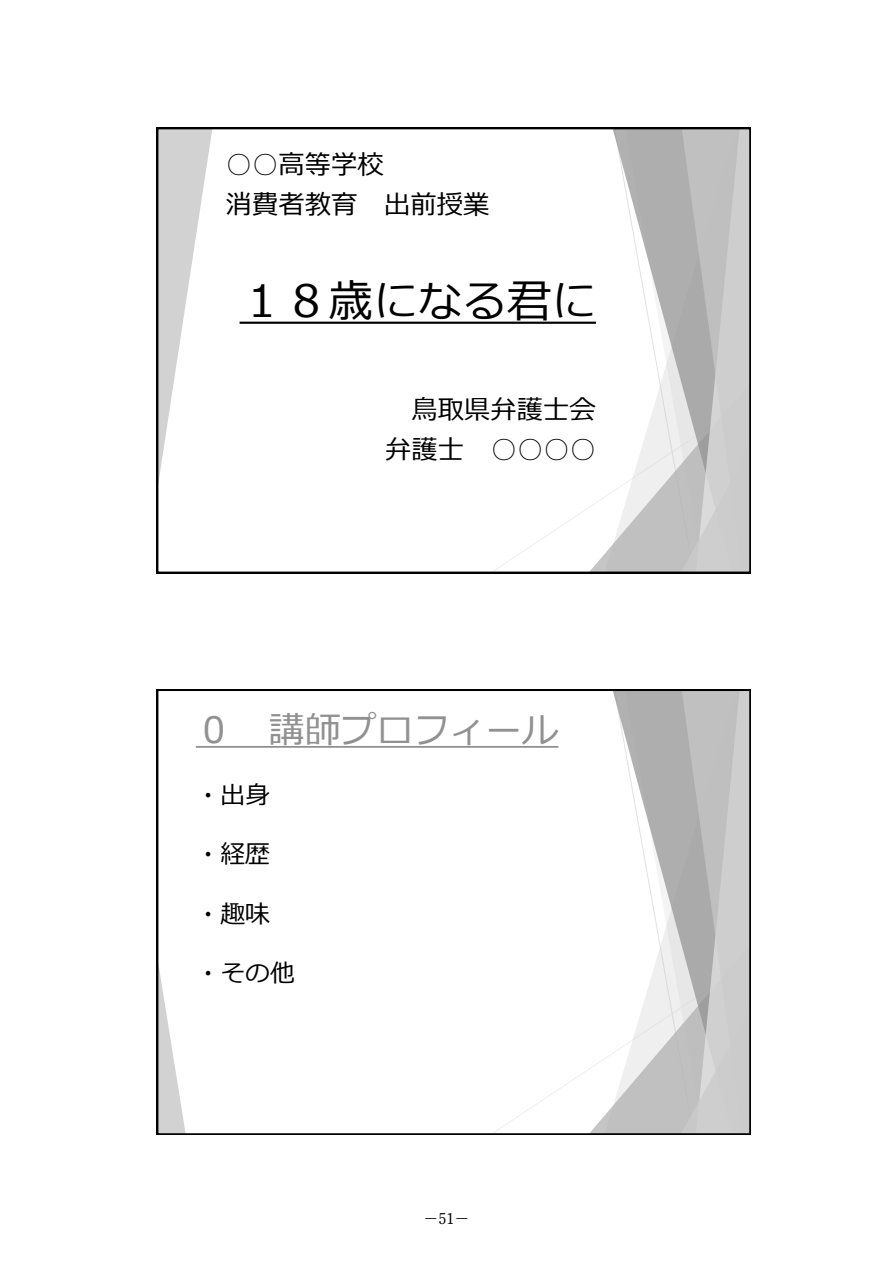
<style>
.page{position:relative;width:893px;height:1263px;background:#fff}
.page>*{position:absolute;margin:0;border:0;box-sizing:border-box;transform-origin:0 0}
.t1{font:44.55px "Meiryo";color:#000}
.t2{font:36.3px "Meiryo";color:#919192}
.t3{font:26.4px/40px "Meiryo";color:#000;text-align:right}
.t4{font:24.75px "Meiryo";color:#000}
.t5{font:700 14.85px "Futo Min A101 Pro";color:#000}
</style>
<div class="page">
<svg style="left:157px;top:128px;width:594px;height:445px"></svg>
<svg style="left:157px;top:689px;width:594px;height:446px"></svg>
<p class="t3" style="left:226px;top:146px;width:265px;text-align:left">○○高等学校<br>消費者教育 出前授業</p>
<h1 class="t1" style="left:240px;top:270px;width:358px">１８歳になる君に</h1>
<p class="t3" style="left:385px;top:390px;width:212px">鳥取県弁護士会弁護士 ○○○○</p>
<h2 class="t2" style="left:196px;top:704px;width:364px">０ 講師プロフィール</h2>
<p class="t4" style="left:196px;top:778px;width:76px">・出身</p>
<p class="t4" style="left:196px;top:837px;width:76px">・経歴</p>
<p class="t4" style="left:196px;top:896px;width:76px">・趣味</p>
<p class="t4" style="left:196px;top:956px;width:100px">・その他</p>
<p class="t5" style="left:424px;top:1207px;width:47px">−51−</p>
</div>
